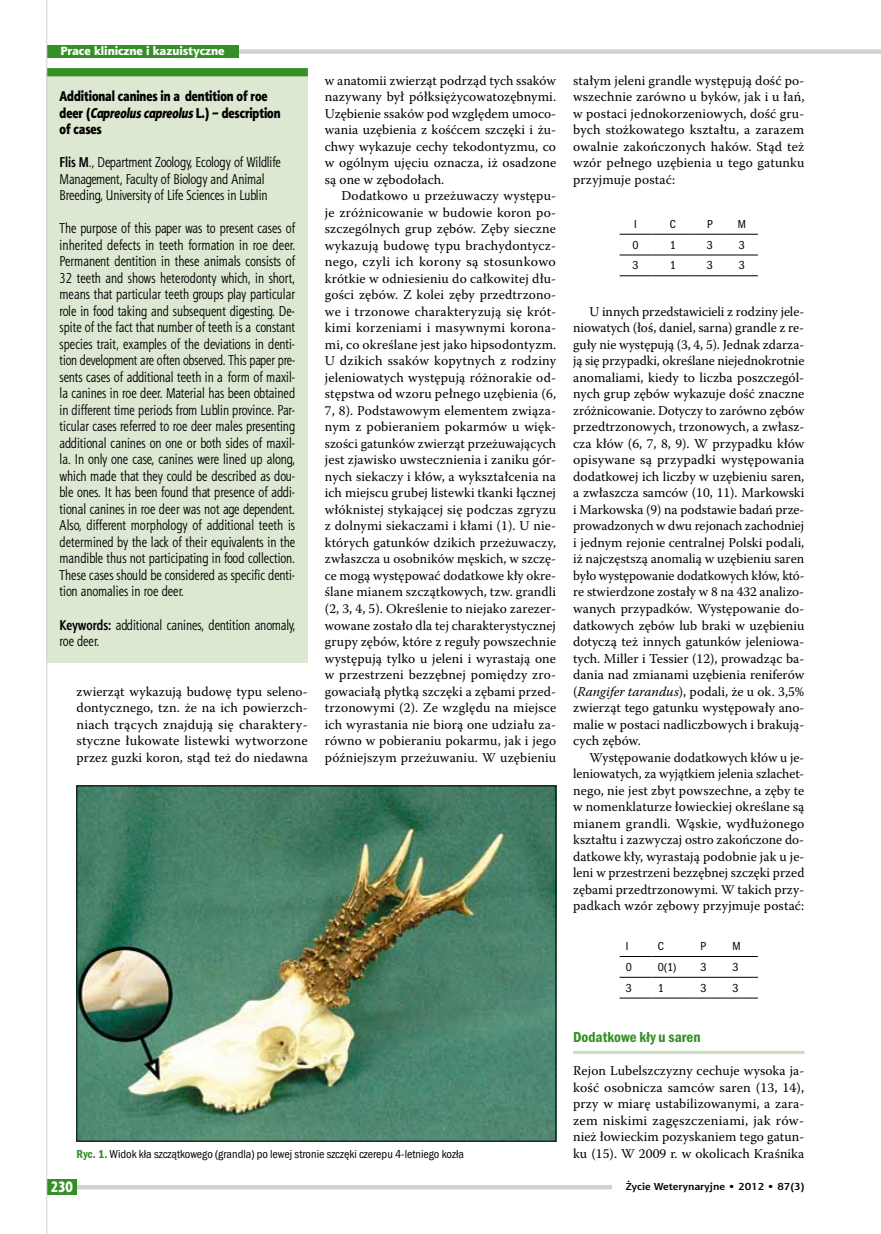
<style>
.page{position:relative;width:881px;height:1234px;background:#fff}
.page>*{position:absolute;margin:0;border:0;box-sizing:border-box;transform-origin:0 0}
.t1{font:15px "Franklin Got Itc TOT Dem Con";color:#358f27}
.t2{font:15px "Aerton Cnd EFN Black";color:#fff}
.t3{font:14.25px/16.5px "Aerton Cnd EFN";color:#000}
.t4{font:14.25px/16.5px "Aerton Cnd EFN Black";color:#000}
.t5{font:13.5px/16.5px "Warnock Pro";letter-spacing:.01em;color:#000;text-align:justify}
.t6{font:12px "Franklin Got Itc TOT Boo Con";color:#000}
.t7{font:12px "Aerton EFN Black";color:#fff}
.t8{font:700 10.2px "Aerton EFN";color:#000;scale:1.11 1}
.s1{font-style:italic}
.s2{font-weight:700}
.s3{font-family:"Franklin Got Itc TOT Dem Con";color:#358f27}
</style>
<div class="page">
<hr style="left:573px;top:1050px;width:231px;height:3px;background:#c9dcbb">
<hr style="left:619px;top:234px;width:32px;height:1px;background:#000">
<hr style="left:651px;top:234px;width:42px;height:1px;background:#000">
<hr style="left:693px;top:234px;width:32px;height:1px;background:#000">
<hr style="left:725px;top:234px;width:32px;height:1px;background:#000">
<hr style="left:619px;top:255px;width:32px;height:1px;background:#000">
<hr style="left:651px;top:255px;width:42px;height:1px;background:#000">
<hr style="left:693px;top:255px;width:32px;height:1px;background:#000">
<hr style="left:725px;top:255px;width:32px;height:1px;background:#000">
<hr style="left:619px;top:275px;width:32px;height:1px;background:#000">
<hr style="left:651px;top:275px;width:42px;height:1px;background:#000">
<hr style="left:693px;top:275px;width:32px;height:1px;background:#000">
<hr style="left:725px;top:275px;width:32px;height:1px;background:#000">
<hr style="left:619px;top:956px;width:32px;height:1px;background:#000">
<hr style="left:651px;top:956px;width:42px;height:1px;background:#000">
<hr style="left:693px;top:956px;width:32px;height:1px;background:#000">
<hr style="left:725px;top:956px;width:32px;height:1px;background:#000">
<hr style="left:619px;top:976px;width:32px;height:1px;background:#000">
<hr style="left:651px;top:976px;width:42px;height:1px;background:#000">
<hr style="left:693px;top:976px;width:32px;height:1px;background:#000">
<hr style="left:725px;top:976px;width:32px;height:1px;background:#000">
<hr style="left:619px;top:997px;width:32px;height:1px;background:#000">
<hr style="left:651px;top:997px;width:42px;height:1px;background:#000">
<hr style="left:693px;top:997px;width:32px;height:1px;background:#000">
<hr style="left:725px;top:997px;width:32px;height:1px;background:#000">
<div style="left:47px;top:72px;width:261px;height:590px;background:#dce8d2"></div>
<div style="left:47px;top:68px;width:261px;height:8px;background:#358f27"></div>
<img style="left:79px;top:787px;width:475px;height:352px">
<div style="left:47px;top:49px;width:833px;height:5px;background:#d0d1d2"></div>
<div style="left:47px;top:45px;width:191px;height:13px;background:#358f27"></div>
<div style="left:47px;top:1184px;width:565px;height:5px;background:#d0d1d2"></div>
<div style="left:47px;top:1178px;width:30px;height:15px;background:#358f27"></div>
<hr style="left:46px;top:0;width:1px;height:1233px;background:#d0d1d2">
<p class="t7" style="left:60px;top:43px;width:166px">Prace kliniczne i kazuistyczne</p>
<p class="t4" style="left:60px;top:88px;width:222px">Additional canines in a dentition of roe deer (<span class="s1">Capreolus capreolus</span> L.) – description of cases</p>
<p class="t3" style="left:60px;top:154px;width:223px"><span class="s2">Flis M</span>., Department Zoology, Ecology of Wildlife<br>Management, Faculty of Biology and Animal<br>Breeding, University of Life Sciences in Lublin</p>
<p class="t3" style="left:60px;top:220px;width:237px;text-align:justify">The purpose of this paper was to present cases of inherited defects in teeth formation in roe deer.<br>Permanent dentition in these animals consists of 32 teeth and shows heterodonty which, in short, means that particular teeth groups play particular role in food taking and subsequent digesting. De&shy;spite of the fact that number of teeth is a constant species trait, examples of the deviations in denti&shy;tion development are often observed. This paper pre&shy;sents cases of additional teeth in a form of maxil&shy;la canines in roe deer. Material has been obtained in different time periods from Lublin province. Par&shy;ticular cases referred to roe deer males presenting additional canines on one or both sides of maxil&shy;la. In only one case, canines were lined up along, which made that they could be described as dou&shy;ble ones. It has been found that presence of addi&shy;tional canines in roe deer was not age dependent.<br>Also, different morphology of additional teeth is determined by the lack of their equivalents in the mandible thus not participating in food collection.<br>These cases should be considered as specific denti&shy;tion anomalies in roe deer.</p>
<p class="t3" style="left:60px;top:616px;width:237px"><span class="s2">Keywords:</span> additional canines, dentition anomaly, roe deer.</p>
<p class="t5" style="left:77px;top:682px;width:233px">zwierząt wykazują budowę typu seleno&shy;dontycznego, tzn. że na ich powierzch&shy;niach trących znajdują się charaktery&shy;styczne łukowate listewki wytworzone przez guzki koron, stąd też do niedawna</p>
<p class="t5" style="left:325px;top:72px;width:233px">w anatomii zwierząt podrząd tych ssaków nazywany był półksiężycowatozębnymi.<br>Uzębienie ssaków pod względem umoco&shy;wania uzębienia z kośćcem szczęki i żu&shy;chwy wykazuje cechy tekodontyzmu, co w ogólnym ujęciu oznacza, iż osadzone są one w zębodołach.</p>
<p class="t5" style="left:325px;top:187px;width:233px;text-indent:16px">Dodatkowo u przeżuwaczy występu&shy;je zróżnicowanie w budowie koron po&shy;szczególnych grup zębów. Zęby sieczne wykazują budowę typu brachydontycz&shy;nego, czyli ich korony są stosunkowo krótkie w odniesieniu do całkowitej dłu&shy;gości zębów. Z kolei zęby przedtrzono&shy;we i trzonowe charakteryzują się krót&shy;kimi korzeniami i masywnymi korona&shy;mi, co określane jest jako hipsodontyzm.<br>U dzikich ssaków kopytnych z rodziny jeleniowatych występują różnorakie od&shy;stępstwa od wzoru pełnego uzębienia (6, 7, 8). Podstawowym elementem związa&shy;nym z pobieraniem pokarmów u więk&shy;szości gatunków zwierząt przeżuwających jest zjawisko uwstecznienia i zaniku gór&shy;nych siekaczy i kłów, a wykształcenia na ich miejscu grubej listewki tkanki łącznej włóknistej stykającej się podczas zgryzu z dolnymi siekaczami i kłami (1). U nie&shy;których gatunków dzikich przeżuwaczy, zwłaszcza u osobników męskich, w szczę&shy;ce mogą występować dodatkowe kły okre&shy;ślane mianem szczątkowych, tzw. grandli (2, 3, 4, 5). Określenie to niejako zarezer&shy;wowane zostało dla tej charakterystycznej grupy zębów, które z reguły powszechnie występują tylko u jeleni i wyrastają one w przestrzeni bezzębnej pomiędzy zro&shy;gowaciałą płytką szczęki a zębami przed&shy;trzonowymi (2). Ze względu na miejsce ich wyrastania nie biorą one udziału za&shy;równo w pobieraniu pokarmu, jak i jego późniejszym przeżuwaniu. W uzębieniu</p>
<p class="t6" style="left:77px;top:1146px;width:389px"><span class="s3">Ryc. 1.</span> Widok kła szczątkowego (grandla) po lewej stronie szczęki czerepu 4-letniego kozła</p>
<p class="t5" style="left:573px;top:72px;width:233px">stałym jeleni grandle występują dość po&shy;wszechnie zarówno u byków, jak i u łań, w postaci jednokorzeniowych, dość gru&shy;bych stożkowatego kształtu, a zarazem owalnie zakończonych haków. Stąd też wzór pełnego uzębienia u tego gatunku przyjmuje postać:</p>
<p class="t6" style="left:634px;top:217px;width:4px">I</p>
<p class="t6" style="left:669px;top:217px;width:8px">C</p>
<p class="t6" style="left:706px;top:217px;width:7px">P</p>
<p class="t6" style="left:737px;top:217px;width:10px">M</p>
<p class="t6" style="left:632px;top:238px;width:8px">0</p>
<p class="t6" style="left:669px;top:238px;width:8px">1</p>
<p class="t6" style="left:706px;top:238px;width:8px">3</p>
<p class="t6" style="left:738px;top:238px;width:8px">3</p>
<p class="t6" style="left:632px;top:258px;width:8px">3</p>
<p class="t6" style="left:669px;top:258px;width:8px">1</p>
<p class="t6" style="left:706px;top:258px;width:8px">3</p>
<p class="t6" style="left:738px;top:258px;width:8px">3</p>
<p class="t5" style="left:573px;top:303px;width:233px;text-indent:16px">U innych przedstawicieli z rodziny jele&shy;niowatych (łoś, daniel, sarna) grandle z re&shy;guły nie występują (3, 4, 5). Jednak zdarza&shy;ją się przypadki, określane niejednokrotnie anomaliami, kiedy to liczba poszczegól&shy;nych grup zębów wykazuje dość znaczne zróżnicowanie. Dotyczy to zarówno zębów przedtrzonowych, trzonowych, a zwłasz&shy;cza kłów (6, 7, 8, 9). W przypadku kłów opisywane są przypadki występowania dodatkowej ich liczby w uzębieniu saren, a zwłaszcza samców (10, 11). Markowski i Markowska (9) na podstawie badań prze&shy;prowadzonych w dwu rejonach zachodniej i jednym rejonie centralnej Polski podali, iż najczęstszą anomalią w uzębieniu saren było występowanie dodatkowych kłów, któ&shy;re stwierdzone zostały w 8 na 432 analizo&shy;wanych przypadków. Występowanie do&shy;datkowych zębów lub braki w uzębieniu dotyczą też innych gatunków jeleniowa&shy;tych. Miller i Tessier (12), prowadząc ba&shy;dania nad zmianami uzębienia reniferów (<span class="s1">Rangifer tarandus</span>), podali, że u ok. 3,5% zwierząt tego gatunku występowały ano&shy;malie w postaci nadliczbowych i brakują&shy;cych zębów.</p>
<p class="t5" style="left:573px;top:748px;width:233px;text-indent:16px">Występowanie dodatkowych kłów u je&shy;leniowatych, za wyjątkiem jelenia szlachet&shy;nego, nie jest zbyt powszechne, a zęby te w nomenklaturze łowieckiej określane są mianem grandli. Wąskie, wydłużonego kształtu i zazwyczaj ostro zakończone do&shy;datkowe kły, wyrastają podobnie jak u je&shy;leni w przestrzeni bezzębnej szczęki przed zębami przedtrzonowymi. W takich przy&shy;padkach wzór zębowy przyjmuje postać:</p>
<p class="t6" style="left:625px;top:939px;width:4px">I</p>
<p class="t6" style="left:657px;top:939px;width:8px">C</p>
<p class="t6" style="left:700px;top:939px;width:7px">P</p>
<p class="t6" style="left:732px;top:939px;width:10px">M</p>
<p class="t6" style="left:625px;top:959px;width:8px">0</p>
<p class="t6" style="left:657px;top:959px;width:20px">0(1)</p>
<p class="t6" style="left:700px;top:959px;width:8px">3</p>
<p class="t6" style="left:732px;top:959px;width:8px">3</p>
<p class="t6" style="left:625px;top:980px;width:8px">3</p>
<p class="t6" style="left:657px;top:980px;width:8px">1</p>
<p class="t6" style="left:700px;top:980px;width:8px">3</p>
<p class="t6" style="left:732px;top:980px;width:8px">3</p>
<p class="t1" style="left:573px;top:1028px;width:129px">Dodatkowe kły u saren</p>
<p class="t5" style="left:573px;top:1062px;width:233px">Rejon Lubelszczyzny cechuje wysoka ja&shy;kość osobnicza samców saren (13, 14), przy w miarę ustabilizowanymi, a zara&shy;zem niskimi zagęszczeniami, jak rów&shy;nież łowieckim pozyskaniem tego gatun&shy;ku (15). W 2009 r. w okolicach Kraśnika</p>
<p class="t2" style="left:51px;top:1177px;width:23px">230</p>
<p class="t8" style="left:625px;top:1180px;width:162px">Życie Weterynaryjne • 2012 • 87(3)</p>
</div>
